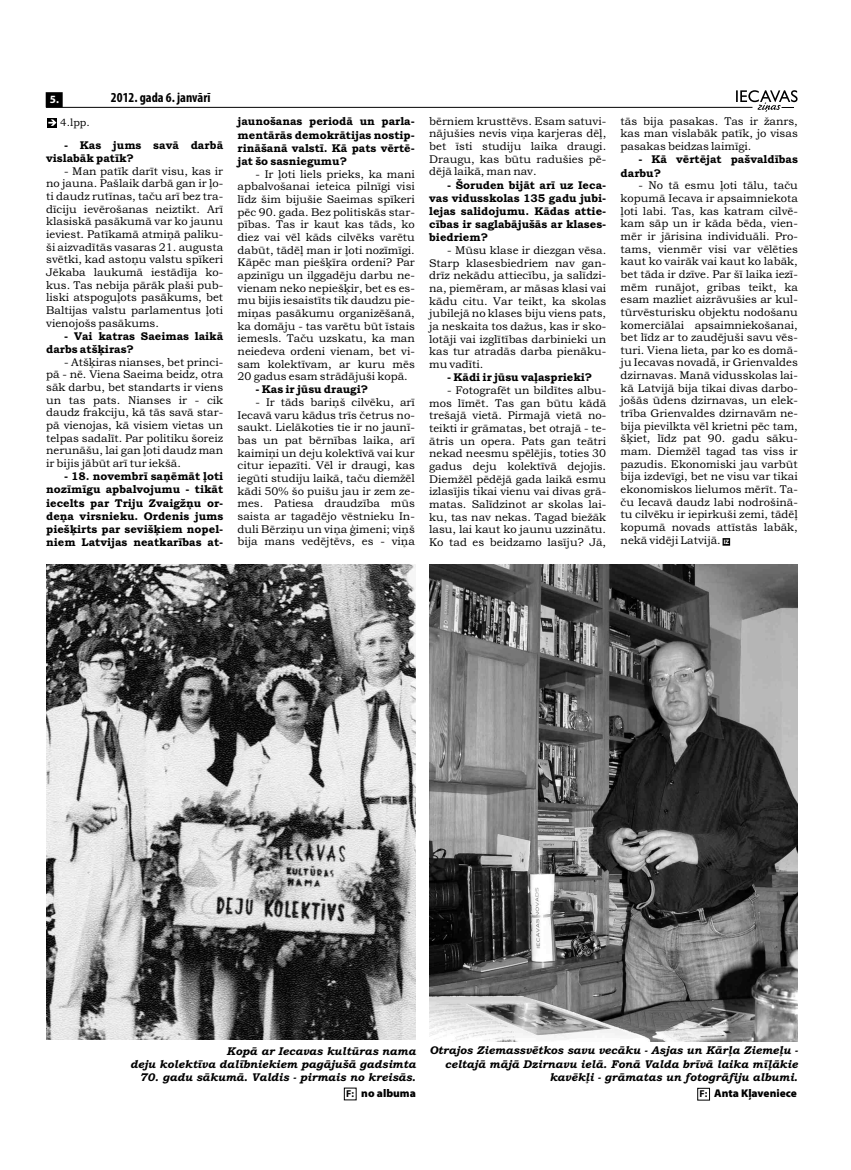
<style>
.page{position:relative;width:851px;height:1170px;background:#fff}
.page>*{position:absolute;margin:0;border:0;box-sizing:border-box;transform-origin:0 0}
.t1{font:700 condensed 13.75px "Myriad Pro";color:#000}
.t2{font:11.25px/12.6px "Bookman Old Style";color:#000;text-align:justify}
.t3{font:italic 11.25px/13.2px "Bookman Old Style";color:#000;text-align:right}
.t4{font:900 11.25px "Myriad Pro";color:#000}
.t5{font:700 11.12px "Myriad Pro";color:#fff}
.t6{font:10.62px "Bookman Old Style";color:#000}
.t7{font:700 6.38px "Myriad Pro";color:#fff}
.s1{font-weight:700;font-size:10px}
</style>
<div class="page">
<svg style="left:46px;top:90px;width:751px;height:22px"></svg>
<div style="left:46px;top:92px;width:17px;height:15px;background:#000"></div>
<div style="left:48px;top:118px;width:9px;height:9px;background:#000"></div>
<svg style="left:48px;top:119px;width:8px;height:7px"></svg>
<img style="left:46px;top:564px;width:369px;height:475px">
<img style="left:429px;top:564px;width:368px;height:477px">
<div style="left:722px;top:538px;width:8px;height:7px;background:#000"></div>
<div style="left:697px;top:1087px;width:12px;height:13px;border:1px solid #000"></div>
<p class="t5" style="left:50px;top:95px;width:11px">5.</p>
<p class="t1" style="left:111px;top:92px;width:101px">2012. gada 6. janvārī</p>
<p class="t2" style="left:46px;top:139px;width:178px;line-height:13.1px;text-indent:18px">- Kas jums savā darbā vislabāk patīk?</p>
<p class="t2" style="left:46px;top:165px;width:178px;text-indent:18px">- Man patīk darīt visu, kas ir no jauna. Pašlaik darbā gan ir ļo&shy;ti daudz rutīnas, taču arī bez tra&shy;dīciju ievērošanas neiztikt. Arī klasiskā pasākumā var ko jaunu ieviest. Patīkamā atmiņā paliku&shy;ši aizvadītās vasaras 21. augusta svētki, kad astoņu valstu spīkeri Jēkaba laukumā iestādīja ko&shy;kus. Tas nebija pārāk plaši pub&shy;liski atspoguļots pasākums, bet Baltijas valstu parlamentus ļoti vienojošs pasākums.</p>
<p class="t2" style="left:46px;top:330px;width:178px;line-height:13.1px;text-indent:18px">- Vai katras Saeimas laikā darbs atšķiras?</p>
<p class="t2" style="left:46px;top:356px;width:178px;text-indent:18px">- Atšķiras nianses, bet princi&shy;pā - nē. Viena Saeima beidz, otra sāk darbu, bet standarts ir viens un tas pats. Nianses ir - cik daudz frakciju, kā tās savā star&shy;pā vienojas, kā visiem vietas un telpas sadalīt. Par politiku šoreiz nerunāšu, lai gan ļoti daudz man ir bijis jābūt arī tur iekšā.</p>
<p class="t2" style="left:46px;top:471px;width:178px;line-height:13.1px;text-indent:18px">- 18. novembrī saņēmāt ļoti nozīmīgu apbalvojumu - tikāt iecelts par Triju Zvaigžņu or&shy;deņa virsnieku. Ordenis jums piešķirts par sevišķiem nopel&shy;niem Latvijas neatkarības at-</p>
<p class="t6" style="left:60px;top:119px;width:31px">4.lpp.</p>
<p class="t2" style="left:237px;top:116px;width:179px;line-height:13.1px">jaunošanas periodā un parla&shy;mentārās demokrātijas nostip&shy;rināšanā valstī. Kā pats vērtē&shy;jat šo sasniegumu?</p>
<p class="t2" style="left:237px;top:168px;width:179px;text-indent:18px">- Ir ļoti liels prieks, ka mani apbalvošanai ieteica pilnīgi visi līdz šim bijušie Saeimas spīkeri pēc 90. gada. Bez politiskās star&shy;pības. Tas ir kaut kas tāds, ko diez vai vēl kāds cilvēks varētu dabūt, tādēļ man ir ļoti nozīmīgi.<br>Kāpēc man piešķīra ordeni? Par apzinīgu un ilggadēju darbu ne&shy;vienam neko nepiešķir, bet es es&shy;mu bijis iesaistīts tik daudzu pie&shy;miņas pasākumu organizēšanā, ka domāju - tas varētu būt īstais iemesls. Taču uzskatu, ka man neiedeva ordeni vienam, bet vi&shy;sam kolektīvam, ar kuru mēs 20 gadus esam strādājuši kopā.</p>
<p class="t2" style="left:255px;top:384px;width:114px">- Kas ir jūsu draugi?</p>
<p class="t2" style="left:237px;top:397px;width:179px;text-indent:18px">- Ir tāds bariņš cilvēku, arī Iecavā varu kādus trīs četrus no&shy;saukt. Lielākoties tie ir no jaunī&shy;bas un pat bērnības laika, arī kaimiņi un deju kolektīvā vai kur citur iepazīti. Vēl ir draugi, kas iegūti studiju laikā, taču diemžēl kādi 50% šo puišu jau ir zem ze&shy;mes. Patiesa draudzība mūs saista ar tagadējo vēstnieku In&shy;duli Bērziņu un viņa ģimeni; viņš bija mans vedējtēvs, es - viņa</p>
<p class="t2" style="left:429px;top:116px;width:178px">bērniem krusttēvs. Esam satuvi&shy;nājušies nevis viņa karjeras dēļ, bet īsti studiju laika draugi.<br>Draugu, kas būtu radušies pē&shy;dējā laikā, man nav.</p>
<p class="t2" style="left:429px;top:179px;width:178px;line-height:13.1px;text-indent:18px">- Šoruden bijāt arī uz Ieca&shy;vas vidusskolas 135 gadu jubi&shy;lejas salidojumu. Kādas attie&shy;cības ir saglabājušās ar klases&shy;biedriem?</p>
<p class="t2" style="left:429px;top:245px;width:178px;text-indent:18px">- Mūsu klase ir diezgan vēsa.<br>Starp klasesbiedriem nav gan&shy;drīz nekādu attiecību, ja salīdzi&shy;na, piemēram, ar māsas klasi vai kādu citu. Var teikt, ka skolas jubilejā no klases biju viens pats, ja neskaita tos dažus, kas ir sko&shy;lotāji vai izglītības darbinieki un kas tur atradās darba pienāku&shy;mu vadīti.</p>
<p class="t2" style="left:447px;top:372px;width:147px">- Kādi ir jūsu vaļasprieki?</p>
<p class="t2" style="left:429px;top:385px;width:178px;text-indent:18px">- Fotografēt un bildītes albu&shy;mos līmēt. Tas gan būtu kādā trešajā vietā. Pirmajā vietā no&shy;teikti ir grāmatas, bet otrajā - te&shy;ātris un opera. Pats gan teātri nekad neesmu spēlējis, toties 30 gadus deju kolektīvā dejojis.<br>Diemžēl pēdējā gada laikā esmu izlasījis tikai vienu vai divas grā&shy;matas. Salīdzinot ar skolas lai&shy;ku, tas nav nekas. Tagad biežāk lasu, lai kaut ko jaunu uzzinātu.<br>Ko tad es beidzamo lasīju? Jā,</p>
<p class="t2" style="left:620px;top:116px;width:179px">tās bija pasakas. Tas ir žanrs, kas man vislabāk patīk, jo visas pasakas beidzas laimīgi.</p>
<p class="t2" style="left:620px;top:154px;width:179px;line-height:13.1px;text-indent:18px">- Kā vērtējat pašvaldības darbu?</p>
<p class="t2" style="left:620px;top:180px;width:179px;text-indent:18px">- No tā esmu ļoti tālu, taču kopumā Iecava ir apsaimniekota ļoti labi. Tas, kas katram cilvē&shy;kam sāp un ir kāda bēda, vien&shy;mēr ir jārisina individuāli. Pro&shy;tams, vienmēr visi var vēlēties kaut ko vairāk vai kaut ko labāk, bet tāda ir dzīve. Par šī laika iezī&shy;mēm runājot, gribas teikt, ka esam mazliet aizrāvušies ar kul&shy;tūrvēsturisku objektu nodošanu komerciālai apsaimniekošanai, bet līdz ar to zaudējuši savu vēs&shy;turi. Viena lieta, par ko es domā&shy;ju Iecavas novadā, ir Grienvaldes dzirnavas. Manā vidusskolas lai&shy;kā Latvijā bija tikai divas darbo&shy;jošās ūdens dzirnavas, un elek&shy;trība Grienvaldes dzirnavām ne&shy;bija pievilkta vēl krietni pēc tam, šķiet, līdz pat 90. gadu sāku&shy;mam. Diemžēl tagad tas viss ir pazudis. Ekonomiski jau varbūt bija izdevīgi, bet ne visu var tikai ekonomiskos lielumos mērīt. Ta&shy;ču Iecavā daudz labi nodrošinā&shy;tu cilvēku ir iepirkuši zemi, tādēļ kopumā novads attīstās labāk, nekā vidēji Latvijā.</p>
<p class="t7" style="left:723px;top:539px;width:7px">IZ</p>
<p class="t3" style="left:130px;top:1045px;width:287px">Kopā ar Iecavas kultūras nama<br>deju kolektīva dalībniekiem pagājušā gadsimta</p>
<p class="t3" style="left:139px;top:1071px;width:278px">70. gadu sākumā. Valdis - pirmais no kreisās.</p>
<p class="t3" style="left:429px;top:1044px;width:370px">Otrajos Ziemassvētkos savu vecāku - Asjas un Kārļa Ziemeļu - celtajā mājā Dzirnavu ielā. Fonā Valda brīvā laika mīļākie kavēkļi - grāmatas un fotogrāfiju albumi.</p>
<p class="t4" style="left:346px;top:1088px;width:71px"><span class="s1">F:</span> no albuma</p>
<p class="t4" style="left:699px;top:1088px;width:99px"><span class="s1">F:</span> Anta Kļaveniece</p>
</div>
